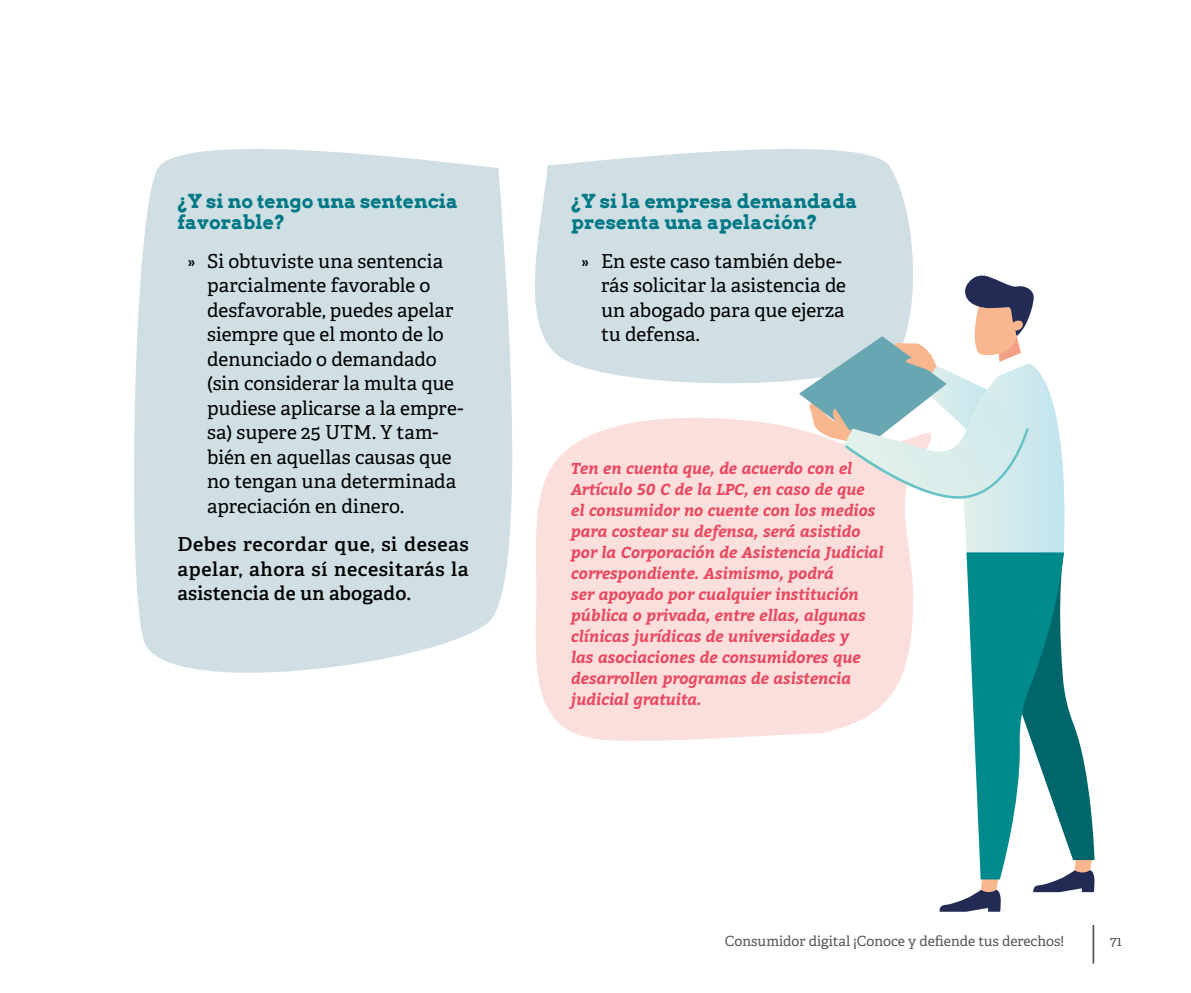
<style>
.page{position:relative;width:1191px;height:993px;background:#fff}
.page>*{position:absolute;margin:0;border:0;box-sizing:border-box;transform-origin:0 0}
.t1{font:19.25px/24.5px "Adelle";color:#000}
.subti2{font:700 19.25px/20.8px "Arvo";color:#007885}
.TEXTO_PÁRRAFO_NORMAL{font:600 19.25px/24.5px "Adelle";letter-spacing:.015em;color:#000;text-align:justify}
.nota_bonus_ok{font:italic 700 15.75px/21px "Bitter";color:#e9475e}
.t2{font:14px "Adelle";color:#575756}
</style>
<div class="page">
<div style="left:536px;top:418px;width:263px;height:323px;background:#fbdfdd"></div>
<svg style="left:535px;top:149px;width:378px;height:235px;fill:#cfdfe3"></svg>
<svg style="left:134px;top:149px;width:379px;height:524px;fill:#cfdfe3"></svg>
<hr style="left:1092px;top:924px;width:2px;height:39px;background:#575756">
<svg style="left:799px;top:275px;width:296px;height:636px"></svg>
<p class="subti2" style="left:177px;top:191px;width:282px">¿Y si no tengo una sentencia favorable?</p>
<p class="t1" style="left:207px;top:249px;width:258px;text-indent:-20px">» Si obtuviste una sentencia parcialmente favorable o desfavorable, puedes apelar siempre que el monto de lo denunciado o demandado (sin considerar la multa que pudiese aplicarse a la empre&shy;sa) supere 25 UTM. Y tam&shy;bién en aquellas causas que no tengan una determinada apreciación en dinero.</p>
<p class="TEXTO_PÁRRAFO_NORMAL" style="left:177px;top:532px;width:293px">Debes recordar que, si deseas apelar, ahora sí necesitarás la asistencia de un abogado.</p>
<p class="subti2" style="left:571px;top:191px;width:288px">¿Y si la empresa demandada presenta una apelación?</p>
<p class="t1" style="left:601px;top:249px;width:247px;text-indent:-20px">» En este caso también debe&shy;rás solicitar la asistencia de un abogado para que ejerza tu defensa.</p>
<p class="nota_bonus_ok" style="left:571px;top:458px;width:314px">Ten en cuenta que, de acuerdo con el Artículo 50 C de la LPC, en caso de que<br>el consumidor no cuente con los medios para costear su defensa, será asistido por la Corporación de Asistencia Judicial correspondiente. Asimismo, podrá<br>ser apoyado por cualquier institución pública o privada, entre ellas, algunas clínicas jurídicas de universidades y<br>las asociaciones de consumidores que desarrollen programas de asistencia judicial gratuita.</p>
<p class="t2" style="left:725px;top:932px;width:341px">Consumidor digital ¡Conoce y defiende tus derechos!</p>
<p class="t2" style="left:1109px;top:932px;width:14px">71</p>
</div>
